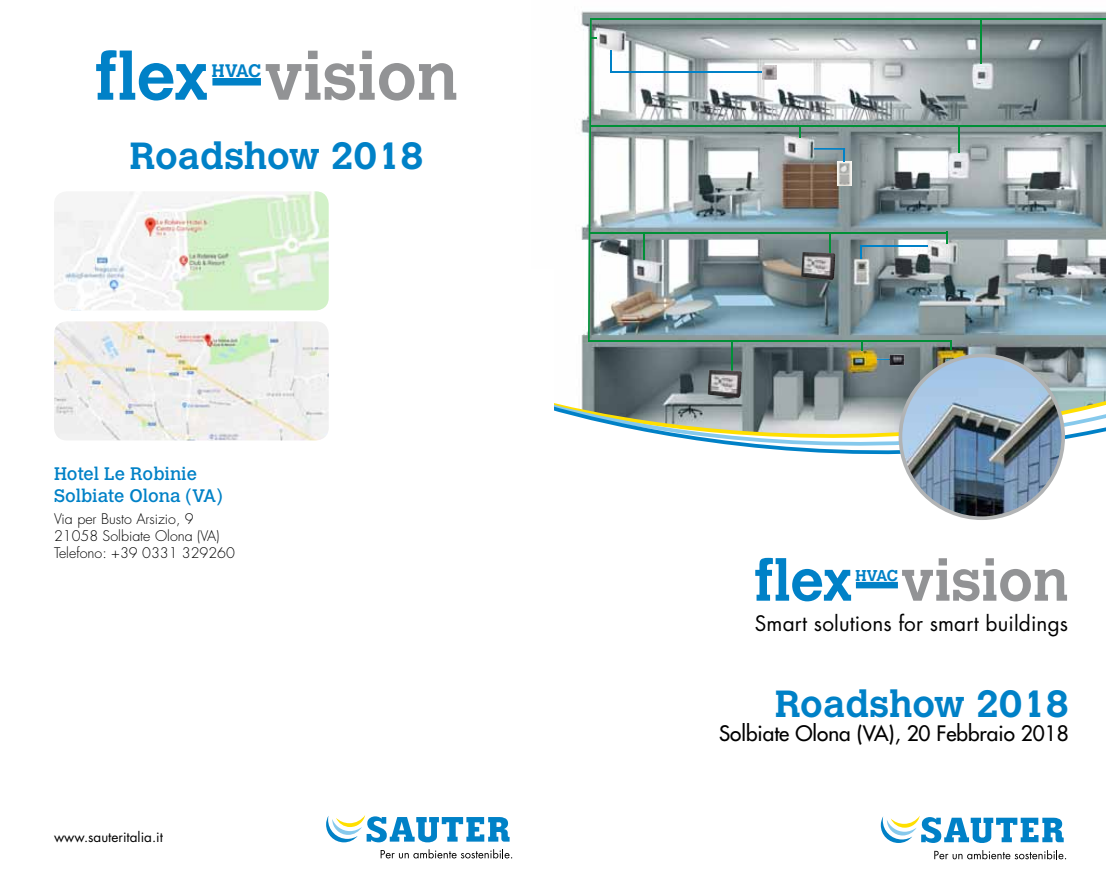
<style>
.page{position:relative;width:1106px;height:893px;background:#fff}
.page>*{position:absolute;margin:0;border:0;box-sizing:border-box;transform-origin:0 0}
.t1{font:700 66.6px "Calvert";color:#929395}
.t2{font:700 57.75px "Calvert";color:#929395}
.t3{font:700 37.5px "Calvert MT Std";letter-spacing:.005em;color:#0081c7}
.t4{font:20.7px "Futura";color:#000}
.t5{font:20.7px "Futura";letter-spacing:.005em;color:#000}
.t6{font:18px/21.6px "Calvert MT Std";color:#0081c7}
.t7{font:700 18px "Calvert";color:#0081c7}
.t8{font:700 15.6px "Calvert";color:#0081c7}
.t9{font:300 14.25px/17.1px "Futura";color:#000}
.t10{font:13.5px "Futura";color:#000}
.s1{color:#0081c7}
</style>
<div class="page">
<img style="left:54px;top:191px;width:275px;height:119px">
<img style="left:54px;top:321px;width:275px;height:119px">
<svg style="left:326px;top:815px;width:186px;height:43px"></svg>
<div style="left:212px;top:78px;width:49px;height:8px;background:#0081c7"></div>
<img style="left:581px;top:11px;width:525px;height:202px">
<hr style="left:590px;top:18px;width:516px;height:2px;background:#009037">
<hr style="left:979px;top:18px;width:2px;height:46px;background:#009037">
<svg style="left:588px;top:19px;width:9px;height:194px"></svg>
<hr style="left:590px;top:125px;width:516px;height:2px;background:#009037">
<hr style="left:957px;top:125px;width:2px;height:28px;background:#009037">
<img style="left:837px;top:162px;width:14px;height:24px">
<svg style="left:799px;top:127px;width:2px;height:11px"></svg>
<hr style="left:814px;top:148px;width:31px;height:2px;background:#0081c7">
<svg style="left:843px;top:150px;width:2px;height:12px"></svg>
<hr style="left:611px;top:71px;width:151px;height:2px;background:#0081c7">
<hr style="left:610px;top:50px;width:2px;height:23px;background:#0081c7">
<img style="left:762px;top:65px;width:14px;height:15px">
<svg style="left:581px;top:213px;width:525px;height:27px;background:#88a6ab"></svg>
<svg style="left:588px;top:240px;width:518px;height:22px"></svg>
<img style="left:554px;top:262px;width:552px;height:258px">
<svg style="left:880px;top:816px;width:186px;height:43px"></svg>
<img style="left:900px;top:355px;width:163px;height:163px;border-radius:81px">
<div style="left:898px;top:354px;width:167px;height:166px;border:4px solid #b1b3b4;border-radius:50%"></div>
<div style="left:856px;top:582px;width:42px;height:6px;background:#0081c7"></div>
<h1 class="t1" style="left:95px;top:34px;width:365px"><span class="s1">flex</span> vision</h1>
<p class="t7" style="left:212px;top:59px;width:50px">HVAC</p>
<h3 class="t3" style="left:129px;top:132px;width:296px">Roadshow 2018</h3>
<p class="t6" style="left:54px;top:463px;width:170px">Hotel Le Robinie<br>Solbiate Olona (VA)</p>
<p class="t9" style="left:54px;top:510px;width:182px">Via per Busto Arsizio, 9<br>21058 Solbiate Olona (VA)<br>Telefono: +39 0331 329260</p>
<p class="t10" style="left:54px;top:828px;width:110px">www.sauteritalia.it</p>
<h2 class="t2" style="left:754px;top:544px;width:316px"><span class="s1">flex</span> vision</h2>
<p class="t8" style="left:855px;top:565px;width:44px">HVAC</p>
<h3 class="t5" style="left:755px;top:609px;width:315px">Smart solutions for smart buildings</h3>
<h3 class="t3" style="left:774px;top:680px;width:296px">Roadshow 2018</h3>
<h3 class="t4" style="left:719px;top:720px;width:351px">Solbiate Olona (VA), 20 Febbraio 2018</h3>
</div>
